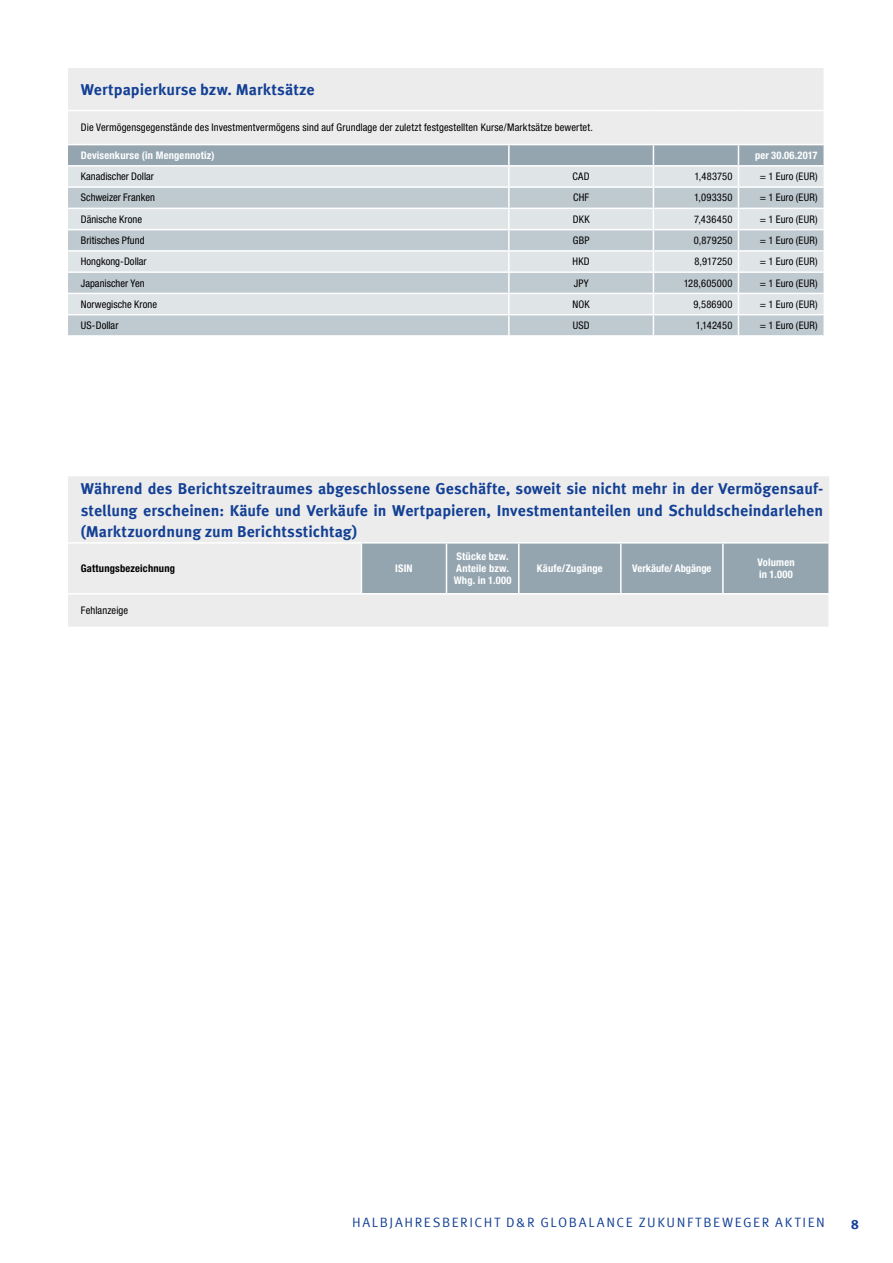
<style>
.page{position:relative;width:893px;height:1263px;background:#fff}
.page>*{position:absolute;margin:0;border:0;box-sizing:border-box;transform-origin:0 0}
.t1{font:700 15.75px/21.3px "Meta Offc Pro";color:#134094;text-align:justify}
.t2{font:13.5px "Meta Offc Pro Norm";letter-spacing:.115em;color:#134094}
.t3{font:700 13.5px "Meta Offc Pro";color:#134094}
.t4{font:condensed 10.5px "Helvetica Neue LTW1 G";letter-spacing:.01em;color:#000}
.t5{font:700 condensed 10.5px/11.7px "Helvetica Neue LTW1 G";letter-spacing:.015em;color:#fff}
.t6{font:700 condensed 10.5px "Helvetica Neue LTW1 G";letter-spacing:.02em;color:#000}
</style>
<div class="page">
<div style="left:68px;top:476px;width:761px;height:117px;background:#ececed"></div>
<div style="left:362px;top:544px;width:466px;height:49px;background:#94a5b0"></div>
<div style="left:68px;top:594px;width:761px;height:33px;background:#ececed"></div>
<hr style="left:68px;top:542px;width:293px;height:2px;background:#fff">
<hr style="left:361px;top:542px;width:85px;height:2px;background:#fff">
<hr style="left:446px;top:542px;width:73px;height:2px;background:#fff">
<hr style="left:621px;top:542px;width:102px;height:2px;background:#fff">
<hr style="left:723px;top:542px;width:107px;height:2px;background:#fff">
<hr style="left:68px;top:593px;width:293px;height:2px;background:#fff">
<hr style="left:361px;top:593px;width:85px;height:2px;background:#fff">
<hr style="left:446px;top:593px;width:73px;height:2px;background:#fff">
<hr style="left:621px;top:593px;width:102px;height:2px;background:#fff">
<hr style="left:723px;top:593px;width:107px;height:2px;background:#fff">
<hr style="left:361px;top:544px;width:1px;height:49px;background:#fff">
<hr style="left:722px;top:544px;width:2px;height:49px;background:#fff">
<hr style="left:828px;top:544px;width:2px;height:49px;background:#fff">
<hr style="left:446px;top:544px;width:1px;height:49px;background:#fff">
<hr style="left:519px;top:542px;width:102px;height:2px;background:#fff">
<hr style="left:518px;top:544px;width:1px;height:49px;background:#fff">
<hr style="left:620px;top:544px;width:2px;height:49px;background:#fff">
<hr style="left:519px;top:593px;width:102px;height:2px;background:#fff">
<hr style="left:828px;top:595px;width:2px;height:32px;background:#fff">
<div style="left:68px;top:68px;width:755px;height:76px;background:#ececed"></div>
<svg style="left:68px;top:145px;width:755px;height:190px;background:#c9d1d7"></svg>
<hr style="left:68px;top:110px;width:441px;height:1px;background:#fff">
<hr style="left:509px;top:110px;width:144px;height:1px;background:#fff">
<hr style="left:653px;top:110px;width:85px;height:1px;background:#fff">
<hr style="left:738px;top:110px;width:85px;height:1px;background:#fff">
<hr style="left:68px;top:186px;width:441px;height:2px;background:#fff">
<hr style="left:509px;top:186px;width:144px;height:2px;background:#fff">
<hr style="left:653px;top:186px;width:85px;height:2px;background:#fff">
<hr style="left:68px;top:229px;width:441px;height:1px;background:#fff">
<hr style="left:509px;top:229px;width:144px;height:1px;background:#fff">
<hr style="left:653px;top:229px;width:85px;height:1px;background:#fff">
<hr style="left:68px;top:271px;width:441px;height:2px;background:#fff">
<hr style="left:509px;top:271px;width:144px;height:2px;background:#fff">
<hr style="left:653px;top:271px;width:85px;height:2px;background:#fff">
<hr style="left:68px;top:314px;width:441px;height:1px;background:#fff">
<hr style="left:509px;top:314px;width:144px;height:1px;background:#fff">
<hr style="left:653px;top:314px;width:85px;height:1px;background:#fff">
<hr style="left:68px;top:165px;width:441px;height:2px;background:#fff">
<hr style="left:509px;top:165px;width:144px;height:2px;background:#fff">
<hr style="left:653px;top:165px;width:85px;height:2px;background:#fff">
<hr style="left:738px;top:165px;width:85px;height:2px;background:#fff">
<hr style="left:738px;top:186px;width:85px;height:2px;background:#fff">
<hr style="left:68px;top:208px;width:441px;height:1px;background:#fff">
<hr style="left:509px;top:208px;width:144px;height:1px;background:#fff">
<hr style="left:653px;top:208px;width:85px;height:1px;background:#fff">
<hr style="left:738px;top:208px;width:85px;height:1px;background:#fff">
<hr style="left:738px;top:229px;width:85px;height:1px;background:#fff">
<hr style="left:68px;top:250px;width:441px;height:2px;background:#fff">
<hr style="left:509px;top:250px;width:144px;height:2px;background:#fff">
<hr style="left:653px;top:250px;width:85px;height:2px;background:#fff">
<hr style="left:738px;top:250px;width:85px;height:2px;background:#fff">
<hr style="left:738px;top:271px;width:85px;height:2px;background:#fff">
<hr style="left:68px;top:293px;width:441px;height:1px;background:#fff">
<hr style="left:509px;top:293px;width:144px;height:1px;background:#fff">
<hr style="left:653px;top:293px;width:85px;height:1px;background:#fff">
<hr style="left:738px;top:293px;width:85px;height:1px;background:#fff">
<hr style="left:738px;top:314px;width:85px;height:1px;background:#fff">
<h1 class="t1" style="left:81px;top:78px;width:235px">Wertpapierkurse bzw. Marktsätze</h1>
<p class="t4" style="left:81px;top:121px;width:514px">Die Vermögensgegenstände des Investmentvermögens sind auf Grundlage der zuletzt festgestellten Kurse/Marktsätze bewertet.</p>
<p class="t5" style="left:81px;top:149px;width:135px">Devisenkurse (in Mengennotiz)</p>
<p class="t5" style="left:755px;top:149px;width:64px">per 30.06.2017</p>
<p class="t4" style="left:81px;top:170px;width:75px">Kanadischer Dollar</p>
<p class="t4" style="left:573px;top:170px;width:19px">CAD</p>
<p class="t4" style="left:694px;top:170px;width:40px">1,483750</p>
<p class="t4" style="left:760px;top:170px;width:59px">= 1 Euro (EUR)</p>
<p class="t4" style="left:81px;top:192px;width:76px">Schweizer Franken</p>
<p class="t4" style="left:573px;top:192px;width:18px">CHF</p>
<p class="t4" style="left:694px;top:192px;width:40px">1,093350</p>
<p class="t4" style="left:760px;top:192px;width:59px">= 1 Euro (EUR)</p>
<p class="t4" style="left:81px;top:213px;width:63px">Dänische Krone</p>
<p class="t4" style="left:573px;top:213px;width:18px">DKK</p>
<p class="t4" style="left:694px;top:213px;width:40px">7,436450</p>
<p class="t4" style="left:760px;top:213px;width:59px">= 1 Euro (EUR)</p>
<p class="t4" style="left:81px;top:234px;width:65px">Britisches Pfund</p>
<p class="t4" style="left:573px;top:234px;width:18px">GBP</p>
<p class="t4" style="left:694px;top:234px;width:40px">0,879250</p>
<p class="t4" style="left:760px;top:234px;width:59px">= 1 Euro (EUR)</p>
<p class="t4" style="left:81px;top:255px;width:67px">Hongkong-Dollar</p>
<p class="t4" style="left:572px;top:255px;width:19px">HKD</p>
<p class="t4" style="left:694px;top:255px;width:39px">8,917250</p>
<p class="t4" style="left:760px;top:255px;width:59px">= 1 Euro (EUR)</p>
<p class="t4" style="left:81px;top:277px;width:65px">Japanischer Yen</p>
<p class="t4" style="left:574px;top:277px;width:16px">JPY</p>
<p class="t4" style="left:684px;top:277px;width:50px">128,605000</p>
<p class="t4" style="left:760px;top:277px;width:59px">= 1 Euro (EUR)</p>
<p class="t4" style="left:81px;top:298px;width:78px">Norwegische Krone</p>
<p class="t4" style="left:572px;top:298px;width:19px">NOK</p>
<p class="t4" style="left:693px;top:298px;width:41px">9,586900</p>
<p class="t4" style="left:760px;top:298px;width:59px">= 1 Euro (EUR)</p>
<p class="t4" style="left:81px;top:319px;width:39px">US-Dollar</p>
<p class="t4" style="left:573px;top:319px;width:18px">USD</p>
<p class="t4" style="left:696px;top:319px;width:38px">1,142450</p>
<p class="t4" style="left:760px;top:319px;width:59px">= 1 Euro (EUR)</p>
<p class="t1" style="left:81px;top:477px;width:744px">Während des Berichtszeitraumes abgeschlossene Geschäfte, soweit sie nicht mehr in der Vermögensauf&shy;stellung erscheinen: Käufe und Verkäufe in Wertpapieren, Investmentanteilen und Schuldscheindarlehen (Marktzuordnung zum Berichtsstichtag)</p>
<p class="t6" style="left:81px;top:562px;width:96px">Gattungsbezeichnung</p>
<p class="t5" style="left:395px;top:562px;width:19px">ISIN</p>
<p class="t5" style="left:454px;top:551px;width:59px">Stücke bzw.<br>Anteile bzw.<br>Whg. in 1.000</p>
<p class="t5" style="left:537px;top:562px;width:67px">Käufe/Zugänge</p>
<p class="t5" style="left:632px;top:562px;width:81px">Verkäufe/ Abgänge</p>
<p class="t5" style="left:757px;top:557px;width:39px">Volumen in 1.000</p>
<p class="t4" style="left:81px;top:604px;width:49px">Fehlanzeige</p>
<p class="t2" style="left:352px;top:1211px;width:209px">HALBJAHRESBERICHT D&amp;R GLOBALA</p>
<p class="t2" style="left:606px;top:1211px;width:91px">NCE ZUKUNFTBEWEGER</p>
<p class="t2" style="left:775px;top:1211px;width:51px">AKTIEN</p>
<p class="t3" style="left:851px;top:1214px;width:9px">8</p>
</div>
